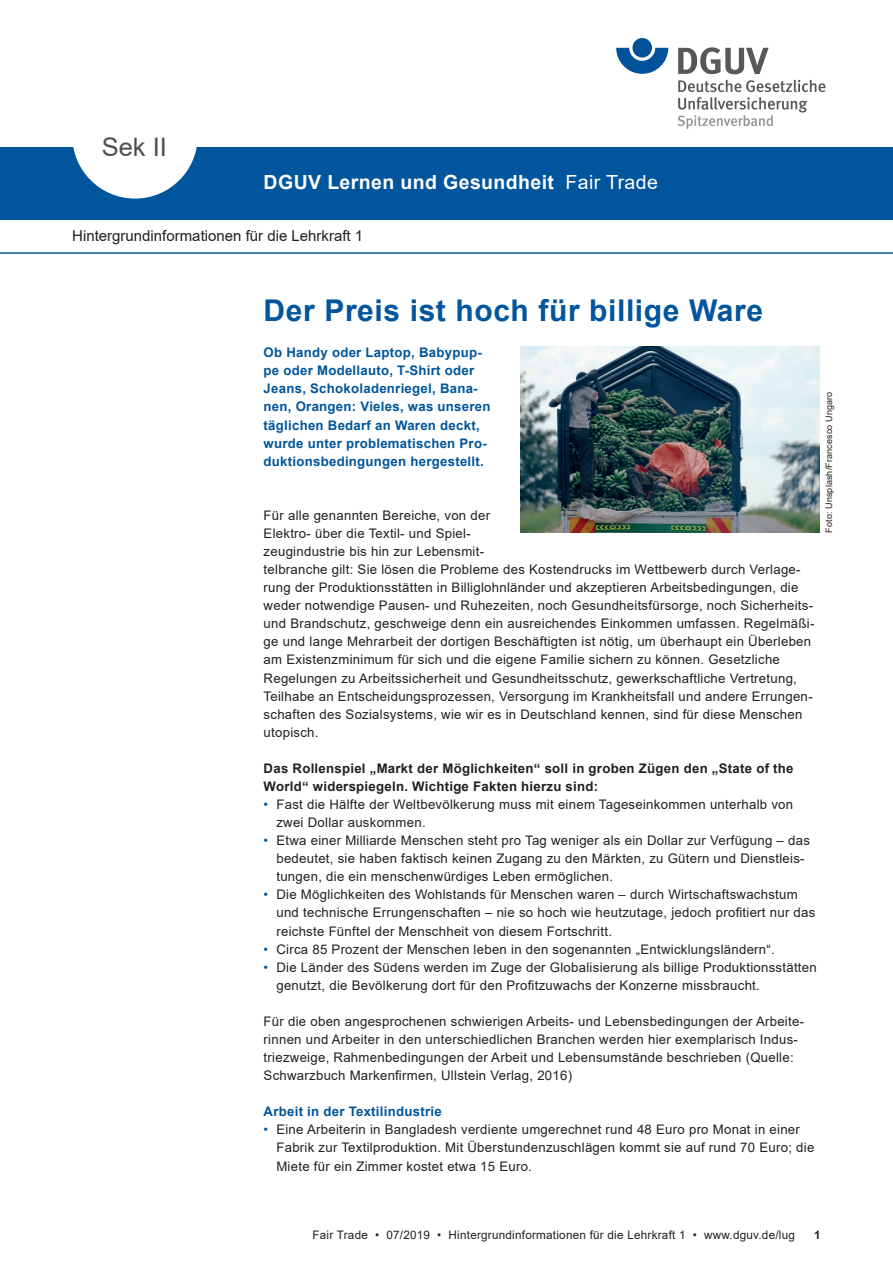
<style>
.page{position:relative;width:893px;height:1263px;background:#fff}
.page>*{position:absolute;margin:0;border:0;box-sizing:border-box;transform-origin:0 0}
.t1{font:700 30px "Arial";letter-spacing:.02em;color:#01559c}
.t2{font:25.5px "Arial";color:#4d4f51}
.t3{font:700 19.5px "Arial";letter-spacing:.02em;color:#fff}
.t4{font:19.5px "Arial";letter-spacing:.02em;color:#fff}
.t5{font:15px "Arial";color:#231f20}
.t6{font:13.2px/18px "Arial";letter-spacing:.02em;color:#231f20}
.t7{font:700 13.2px/18px "Arial";letter-spacing:.02em;color:#01559c}
.t8{font:700 13.2px/18px "Arial";letter-spacing:.02em;color:#231f20}
.t9{font:11.7px "Arial";letter-spacing:.02em;color:#231f20}
.t10{font:700 11.7px "Arial";color:#231f20}
.t11{font:9px "Arial";letter-spacing:.015em;color:#231f20}
.s1{color:#01559c}
</style>
<div class="page">
<div style="left:0;top:147px;width:893px;height:73px;background:#01559c"></div>
<svg style="left:73px;top:147px;width:124px;height:52px"></svg>
<svg style="left:616px;top:48px;width:52px;height:26px"></svg>
<div style="left:632px;top:38px;width:20px;height:20px;background:#01519b;border-radius:50%"></div>
<svg style="left:678px;top:47px;width:91px;height:27px"></svg>
<svg style="left:678px;top:80px;width:147px;height:49px"></svg>
<hr style="left:0;top:252px;width:893px;height:2px;background:#01559c">
<img style="left:520px;top:346px;width:299px;height:187px">
<h2 class="t2" style="left:102px;top:130px;width:67px">Sek II</h2>
<h3 class="t3" style="left:264px;top:169px;width:292px">DGUV Lernen und Gesundheit</h3>
<h3 class="t4" style="left:566px;top:169px;width:94px">Fair Trade</h3>
<p class="t5" style="left:72px;top:225px;width:292px">Hintergrundinformationen für die Lehrkraft 1</p>
<h1 class="t1" style="left:264px;top:289px;width:501px">Der Preis ist hoch für billige Ware</h1>
<p class="t7" style="left:264px;top:344px;width:228px">Ob Handy oder Laptop, Babypup&shy;pe oder Modellauto, T-Shirt oder Jeans, Schokoladenriegel, Bana&shy;nen, Orangen: Vieles, was unseren täglichen Bedarf an Waren deckt, wurde unter problematischen Pro&shy;duktionsbedingungen hergestellt.</p>
<p class="t6" style="left:264px;top:506px;width:552px">Für alle genannten Bereiche, von der<br>Elektro- über die Textil- und Spiel-<br>zeugindustrie bis hin zur Lebensmit-<br>telbranche gilt: Sie lösen die Probleme des Kostendrucks im Wettbewerb durch Verlage&shy;rung der Produktionsstätten in Billiglohnländer und akzeptieren Arbeitsbedingungen, die weder notwendige Pausen- und Ruhezeiten, noch Gesundheitsfürsorge, noch Sicherheits&shy;und Brandschutz, geschweige denn ein ausreichendes Einkommen umfassen. Regelmäßi&shy;ge und lange Mehrarbeit der dortigen Beschäftigten ist nötig, um überhaupt ein Überleben am Existenzminimum für sich und die eigene Familie sichern zu können. Gesetzliche Regelungen zu Arbeitssicherheit und Gesundheitsschutz, gewerkschaftliche Vertretung, Teilhabe an Entscheidungsprozessen, Versorgung im Krankheitsfall und andere Errungen&shy;schaften des Sozialsystems, wie wir es in Deutschland kennen, sind für diese Menschen utopisch.</p>
<p class="t8" style="left:264px;top:759px;width:531px">Das Rollenspiel „Markt der Möglichkeiten“ soll in groben Zügen den „State of the<br>World“ widerspiegeln. Wichtige Fakten hierzu sind:</p>
<p class="t6" style="left:276px;top:795px;width:518px;text-indent:-13px"><span class="s1">•</span> Fast die Hälfte der Weltbevölkerung muss mit einem Tageseinkommen unterhalb von zwei Dollar auskommen.</p>
<p class="t6" style="left:276px;top:831px;width:535px;text-indent:-13px"><span class="s1">•</span> Etwa einer Milliarde Menschen steht pro Tag weniger als ein Dollar zur Verfügung – das bedeutet, sie haben faktisch keinen Zugang zu den Märkten, zu Gütern und Dienstleis&shy;tungen, die ein menschenwürdiges Leben ermöglichen.</p>
<p class="t6" style="left:276px;top:886px;width:540px;text-indent:-13px"><span class="s1">•</span> Die Möglichkeiten des Wohlstands für Menschen waren – durch Wirtschaftswachstum und technische Errungenschaften – nie so hoch wie heutzutage, jedoch profitiert nur das reichste Fünftel der Menschheit von diesem Fortschritt.</p>
<p class="t6" style="left:264px;top:940px;width:513px"><span class="s1">•</span> Circa 85 Prozent der Menschen leben in den sogenannten „Entwicklungsländern“.</p>
<p class="t6" style="left:276px;top:958px;width:542px;text-indent:-13px"><span class="s1">•</span> Die Länder des Südens werden im Zuge der Globalisierung als billige Produktionsstätten genutzt, die Bevölkerung dort für den Profitzuwachs der Konzerne missbraucht.</p>
<p class="t6" style="left:264px;top:1012px;width:542px">Für die oben angesprochenen schwierigen Arbeits- und Lebensbedingungen der Arbeite&shy;rinnen und Arbeiter in den unterschiedlichen Branchen werden hier exemplarisch Indus&shy;triezweige, Rahmenbedingungen der Arbeit und Lebensumstände beschrieben (Quelle:<br>Schwarzbuch Markenfirmen, Ullstein Verlag, 2016)</p>
<p class="t7" style="left:264px;top:1103px;width:180px">Arbeit in der Textilindustrie</p>
<p class="t6" style="left:276px;top:1120px;width:539px;text-indent:-13px"><span class="s1">•</span> Eine Arbeiterin in Bangladesh verdiente umgerechnet rund 48 Euro pro Monat in einer<br>Fabrik zur Textilproduktion. Mit Überstundenzuschlägen kommt sie auf rund 70 Euro; die<br>Miete für ein Zimmer kostet etwa 15 Euro.</p>
<p class="t11" style="left:823px;top:533px;width:143px;rotate:-90deg">Foto: Unsplash/Francesco Ungaro</p>
<p class="t9" style="left:312px;top:1227px;width:484px">Fair Trade • 07/2019 • Hintergrundinformationen für die Lehrkraft 1 • www.dguv.de/lug</p>
<p class="t10" style="left:814px;top:1227px;width:8px">1</p>
</div>
